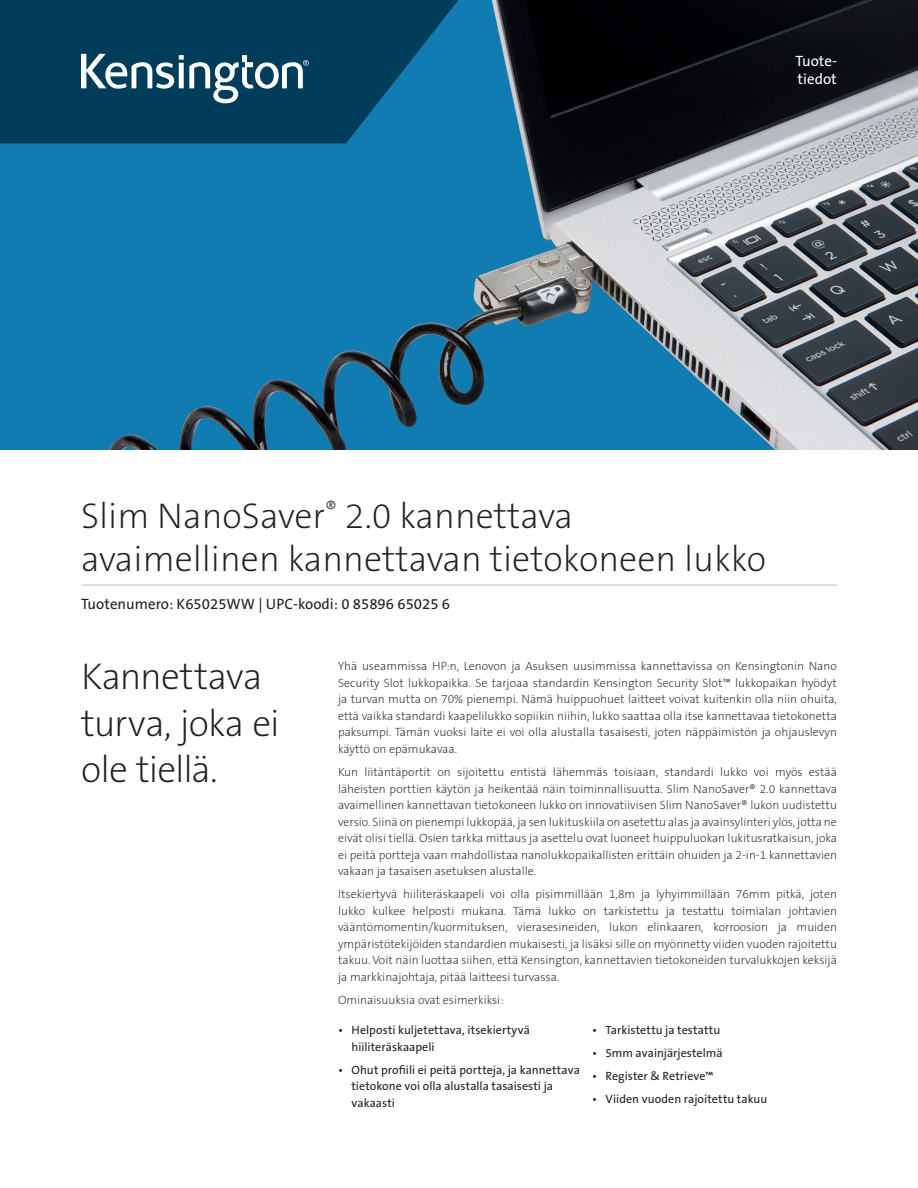
<style>
.page{position:relative;width:918px;height:1188px;background:#fff}
.page>*{position:absolute;margin:0;border:0;box-sizing:border-box;transform-origin:0 0}
.Product_Headline{font:37.5px/46.5px "The Sans KENSINGTON2 XL";letter-spacing:-.02em;color:#231f20}
.Product_Name{font:36px/43.2px "The Sans KENSINGTON2 XL";color:#231f20}
.Part_No__UPC{font:15px "The Sans KENSINGTON5 Rg";color:#231f20}
.Filetype_Header{font:15px "The Sans KENSINGTON5 Rg";color:#fff}
.Body{font:12px/16.5px "The Sans KENSINGTON2 XL";color:#231f20;text-align:justify}
.Feature_Bullets{font:12px/16.5px "The Sans KENSINGTON5 Rg";letter-spacing:.005em;color:#231f20}
</style>
<div class="page">
<img style="left:0;top:0;width:918px;height:449px">
<svg style="left:0;top:0;width:458px;height:143px;background:#024667"></svg>
<svg style="left:81px;top:54px;width:228px;height:49px"></svg>
<hr style="left:81px;top:585px;width:756px;height:1px;background:#bcbdc0">
<p class="Filetype_Header" style="left:795px;top:53px;width:43px">Tuote-</p>
<p class="Filetype_Header" style="left:798px;top:71px;width:41px">tiedot</p>
<h1 class="Product_Name" style="left:81px;top:495px;width:687px">Slim NanoSaver<sup>®</sup> 2.0 kannettava avaimellinen kannettavan tietokoneen lukko</h1>
<h2 class="Part_No__UPC" style="left:81px;top:596px;width:371px">Tuotenumero: K65025WW | UPC-koodi: 0 85896 65025 6</h2>
<h3 class="Product_Headline" style="left:81px;top:654px;width:200px">Kannettava turva, joka ei ole tiellä.</h3>
<p class="Body" style="left:338px;top:658px;width:500px">Yhä useammissa HP:n, Lenovon ja Asuksen uusimmissa kannettavissa on Kensingtonin Nano Security Slot lukkopaikka. Se tarjoaa standardin Kensington Security Slot™ lukkopaikan hyödyt ja turvan mutta on 70% pienempi. Nämä huippuohuet laitteet voivat kuitenkin olla niin ohuita, että vaikka standardi kaapelilukko sopiikin niihin, lukko saattaa olla itse kannettavaa tietokonetta paksumpi. Tämän vuoksi laite ei voi olla alustalla tasaisesti, joten näppäimistön ja ohjauslevyn käyttö on epämukavaa.</p>
<p class="Body" style="left:338px;top:764px;width:500px">Kun liitäntäportit on sijoitettu entistä lähemmäs toisiaan, standardi lukko voi myös estää läheisten porttien käytön ja heikentää näin toiminnallisuutta. Slim NanoSaver® 2.0 kannettava avaimellinen kannettavan tietokoneen lukko on innovatiivisen Slim NanoSaver® lukon uudistettu versio. Siinä on pienempi lukkopää, ja sen lukituskiila on asetettu alas ja avainsylinteri ylös, jotta ne eivät olisi tiellä. Osien tarkka mittaus ja asettelu ovat luoneet huippuluokan lukitusratkaisun, joka ei peitä portteja vaan mahdollistaa nanolukkopaikallisten erittäin ohuiden ja 2-in-1 kannettavien vakaan ja tasaisen asetuksen alustalle.</p>
<p class="Body" style="left:338px;top:886px;width:500px">Itsekiertyvä hiiliteräskaapeli voi olla pisimmillään 1,8m ja lyhyimmillään 76mm pitkä, joten lukko kulkee helposti mukana. Tämä lukko on tarkistettu ja testattu toimialan johtavien vääntömomentin/kuormituksen, vierasesineiden, lukon elinkaaren, korroosion ja muiden ympäristötekijöiden standardien mukaisesti, ja lisäksi sille on myönnetty viiden vuoden rajoitettu takuu. Voit näin luottaa siihen, että Kensington, kannettavien tietokoneiden turvalukkojen keksijä ja markkinajohtaja, pitää laitteesi turvassa.</p>
<p class="Body" style="left:338px;top:992px;width:167px">Ominaisuuksia ovat esimerkiksi:</p>
<p class="Feature_Bullets" style="left:352px;top:1022px;width:180px;text-indent:-14px">• Helposti kuljetettava, itsekiertyvä hiiliteräskaapeli</p>
<p class="Feature_Bullets" style="left:352px;top:1062px;width:230px;text-indent:-14px">• Ohut profiili ei peitä portteja, ja kannettava tietokone voi olla alustalla tasaisesti ja vakaasti</p>
<p class="Feature_Bullets" style="left:592px;top:1022px;width:130px">• Tarkistettu ja testattu</p>
<p class="Feature_Bullets" style="left:592px;top:1045px;width:132px">• 5mm avainjärjestelmä</p>
<p class="Feature_Bullets" style="left:592px;top:1068px;width:123px">• Register &amp; Retrieve™</p>
<p class="Feature_Bullets" style="left:592px;top:1091px;width:177px">• Viiden vuoden rajoitettu takuu</p>
</div>
